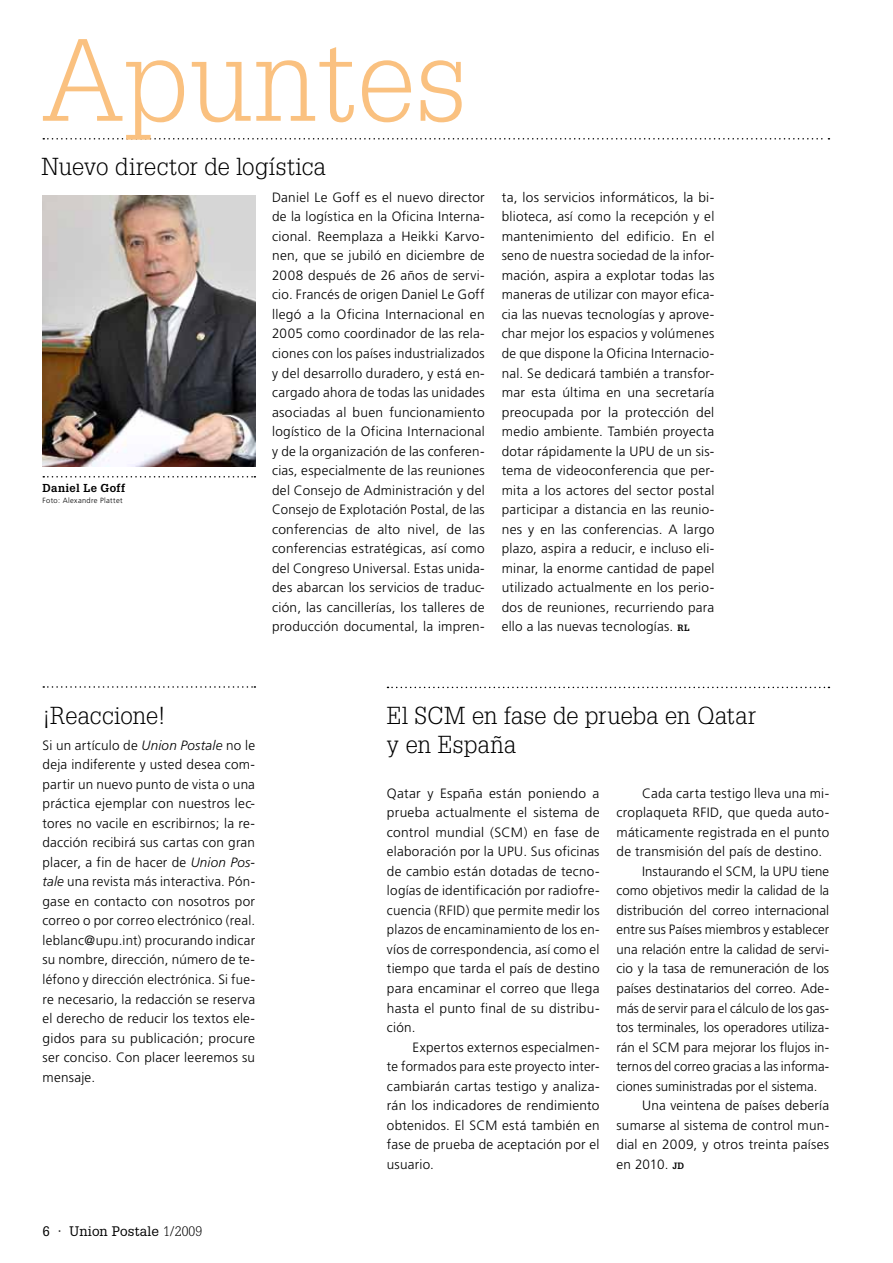
<style>
.page{position:relative;width:893px;height:1263px;background:#fff}
.page>*{position:absolute;margin:0;border:0;box-sizing:border-box;transform-origin:0 0}
.t1{font:300 114px "Glypha LT Std";letter-spacing:.01em;color:#fac180}
.t2{font:300 24px/28.5px "Glypha LT Std";letter-spacing:.01em;color:#000}
.t3{font:300 13.5px/19.5px "Frutiger";letter-spacing:.01em;color:#000;text-align:justify}
.t4{font:300 13.5px "Frutiger";letter-spacing:.01em;color:#000;scale:.96 1}
.t5{font:13.5px "Glypha LT Std";letter-spacing:.01em;color:#000}
.t6{font:700 11.25px "Glypha LT Std";letter-spacing:.035em;color:#000}
.t7{font:300 7.5px "Frutiger";letter-spacing:.045em;color:#000}
.s1{font-family:"Glypha LT Std";font-weight:700;font-size:9px}
.s2{font-style:italic}
.s3{font-weight:300}
</style>
<div class="page">
<svg style="left:43px;top:138px;width:786px;height:2px"></svg>
<svg style="left:387px;top:687px;width:442px;height:1px"></svg>
<svg style="left:43px;top:686px;width:212px;height:2px"></svg>
<img style="left:43px;top:195px;width:212px;height:272px">
<svg style="left:43px;top:476px;width:212px;height:1px"></svg>
<h1 class="t1" style="left:42px;top:16px;width:426px">Apuntes</h1>
<h2 class="t2" style="left:42px;top:153px;width:286px">Nuevo director de logística</h2>
<p class="t6" style="left:43px;top:481px;width:84px">Daniel Le Goff</p>
<p class="t7" style="left:43px;top:496px;width:82px">Foto: Alexandre Plattet</p>
<p class="t3" style="left:272px;top:188px;width:214px">Daniel Le Goff es el nuevo director de la logística en la Oficina Interna&shy;cional. Reemplaza a Heikki Karvo&shy;nen, que se jubiló en diciembre de 2008 después de 26 años de servi&shy;cio. Francés de origen Daniel Le Goff llegó a la Oficina Internacional en 2005 como coordinador de las rela&shy;ciones con los países industrializados y del desarrollo duradero, y está en&shy;cargado ahora de todas las unidades asociadas al buen funcionamiento logístico de la Oficina Internacional y de la organización de las conferen&shy;cias, especialmente de las reuniones del Consejo de Administración y del Consejo de Explotación Postal, de las conferencias de alto nivel, de las conferencias estratégicas, así como del Congreso Universal. Estas unida&shy;des abarcan los servicios de traduc&shy;ción, las cancillerías, los talleres de producción documental, la impren-</p>
<p class="t3" style="left:502px;top:188px;width:214px">ta, los servicios informáticos, la bi&shy;blioteca, así como la recepción y el mantenimiento del edificio. En el seno de nuestra sociedad de la infor&shy;mación, aspira a explotar todas las maneras de utilizar con mayor efica&shy;cia las nuevas tecnologías y aprove&shy;char mejor los espacios y volúmenes de que dispone la Oficina Internacio&shy;nal. Se dedicará también a transfor&shy;mar esta última en una secretaría preocupada por la protección del medio ambiente. También proyecta dotar rápidamente la UPU de un sis&shy;tema de videoconferencia que per&shy;mita a los actores del sector postal participar a distancia en las reunio&shy;nes y en las conferencias. A largo plazo, aspira a reducir, e incluso eli&shy;minar, la enorme cantidad de papel utilizado actualmente en los perio&shy;dos de reuniones, recurriendo para ello a las nuevas tecnologías. <span class="s1">RL</span></p>
<h2 class="t2" style="left:43px;top:702px;width:125px">¡Reaccione!</h2>
<p class="t3" style="left:43px;top:735px;width:214px">Si un artículo de <span class="s2">Union Postale</span> no le deja indiferente y usted desea com&shy;partir un nuevo punto de vista o una práctica ejemplar con nuestros lec&shy;tores no vacile en escribirnos; la re&shy;dacción recibirá sus cartas con gran placer, a fin de hacer de <span class="s2">Union Pos&shy;tale</span> una revista más interactiva. Pón&shy;gase en contacto con nosotros por correo o por correo electrónico (real. leblanc@upu.int) procurando indicar su nombre, dirección, número de te&shy;léfono y dirección electrónica. Si fue&shy;re necesario, la redacción se reserva el derecho de reducir los textos ele&shy;gidos para su publicación; procure ser conciso. Con placer leeremos su mensaje.</p>
<p class="t5" style="left:43px;top:1223px;width:161px">6 · Union Postale <span class="s3">1/2009</span></p>
<h2 class="t2" style="left:387px;top:702px;width:371px">El SCM en fase de prueba en Qatar y en España</h2>
<p class="t3" style="left:387px;top:784px;width:214px">Qatar y España están poniendo a prueba actualmente el sistema de control mundial (SCM) en fase de elaboración por la UPU. Sus oficinas de cambio están dotadas de tecno&shy;logías de identificación por radiofre&shy;cuencia (RFID) que permite medir los plazos de encaminamiento de los en&shy;víos de correspondencia, así como el tiempo que tarda el país de destino para encaminar el correo que llega hasta el punto final de su distribu&shy;ción.</p>
<p class="t3" style="left:387px;top:1037px;width:214px;text-indent:26px">Expertos externos especialmen&shy;te formados para este proyecto inter&shy;cambiarán cartas testigo y analiza&shy;rán los indicadores de rendimiento obtenidos. El SCM está también en fase de prueba de aceptación por el usuario.</p>
<p class="t3" style="left:642px;top:784px;width:189px">Cada carta testigo lleva una mi-</p>
<p class="t3" style="left:617px;top:803px;width:214px">croplaqueta RFID, que queda auto-</p>
<p class="t3" style="left:617px;top:823px;width:214px">máticamente registrada en el punto</p>
<p class="t3" style="left:617px;top:842px;width:207px">de transmisión del país de destino.</p>
<p class="t3" style="left:642px;top:862px;width:189px">Instaurando el SCM, la UPU tiene</p>
<p class="t3" style="left:617px;top:881px;width:214px">como objetivos medir la calidad de la</p>
<p class="t3" style="left:617px;top:901px;width:214px">distribución del correo internacional</p>
<p class="t3" style="left:617px;top:920px;width:214px">entre sus Países miembros y establecer</p>
<p class="t3" style="left:617px;top:940px;width:214px">una relación entre la calidad de servi-</p>
<p class="t3" style="left:617px;top:959px;width:214px">cio y la tasa de remuneración de los</p>
<p class="t3" style="left:617px;top:979px;width:214px">países destinatarios del correo. Ade-</p>
<p class="t4" style="left:617px;top:1000px;width:223px">más de servir para el cálculo de los gas-</p>
<p class="t3" style="left:617px;top:1018px;width:214px">tos terminales, los operadores utiliza-</p>
<p class="t3" style="left:617px;top:1037px;width:214px">rán el SCM para mejorar los flujos in-</p>
<p class="t3" style="left:617px;top:1057px;width:214px">ternos del correo gracias a las informa-</p>
<p class="t3" style="left:617px;top:1076px;width:202px">ciones suministradas por el sistema.</p>
<p class="t3" style="left:642px;top:1096px;width:189px">Una veintena de países debería</p>
<p class="t3" style="left:617px;top:1115px;width:214px">sumarse al sistema de control mun-</p>
<p class="t3" style="left:617px;top:1135px;width:214px">dial en 2009, y otros treinta países</p>
<p class="t3" style="left:617px;top:1154px;width:69px">en 2010. <span class="s1">JD</span></p>
</div>
